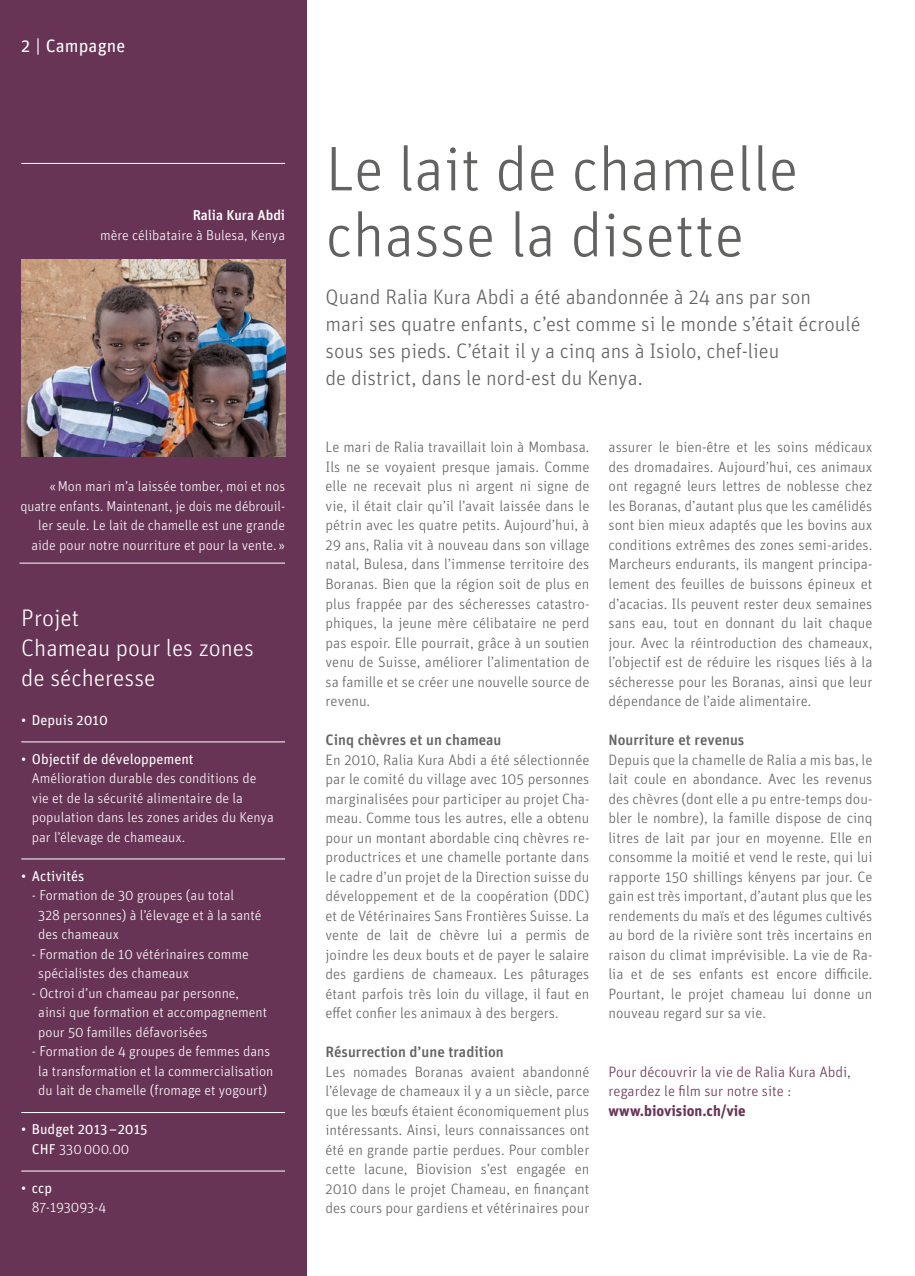
<style>
.page{position:relative;width:915px;height:1276px;background:#fff}
.page>*{position:absolute;margin:0;border:0;box-sizing:border-box;transform-origin:0 0}
.t1{font:300 63px/66px "Unit OT";color:#626261}
.t2{font:300 24px/30px "Unit OT";color:#fff}
.t3{font:300 21px/27px "Unit OT";color:#626261}
.t4{font:18px "Unit OT";letter-spacing:.005em;color:#fff}
.t5{font:300 15px/19.5px "Unit OT";color:#626261;text-align:justify}
.t6{font:500 15px "Unit OT";color:#626261}
.t7{font:300 15px/19.5px "Unit OT";color:#683455}
.t8{font:700 15px "Unit OT";color:#683455}
.t9{font:300 14.25px/19.5px "Unit OT";color:#fff}
.t10{font:14.25px/19.5px "Unit OT";color:#fff;text-align:center}
.t11{font:500 14.25px "Unit OT";color:#fff}
.s1{font-weight:300}
</style>
<div class="page">
<div style="left:0;top:0;width:306px;height:1276px;background:#683455"></div>
<img style="left:21px;top:259px;width:264px;height:197px">
<hr style="left:21px;top:163px;width:264px;height:1px;background:#fff">
<hr style="left:20px;top:563px;width:265px;height:1px;background:#fff">
<hr style="left:21px;top:741px;width:264px;height:1px;background:#fff">
<hr style="left:21px;top:858px;width:264px;height:1px;background:#fff">
<hr style="left:21px;top:1112px;width:264px;height:1px;background:#fff">
<hr style="left:21px;top:1170px;width:264px;height:1px;background:#fff">
<p class="t4" style="left:21px;top:35px;width:105px">2 | Campagne</p>
<p class="t11" style="left:193px;top:206px;width:94px">Ralia Kura Abdi</p>
<p class="t9" style="left:100px;top:225px;width:186px">mère célibataire à Bulesa, Kenya</p>
<p class="t9" style="left:20px;top:477px;width:266px;text-align:right">« Mon mari m’a laissée tomber, moi et nos quatre enfants. Maintenant, je dois me débrouil&shy;ler seule. Le lait de chamelle est une grande aide pour notre nourriture et pour la vente. »</p>
<h2 class="t2" style="left:21px;top:602px;width:234px">Projet<br>Chameau pour les zones de sécheresse</h2>
<p class="t10" style="left:21px;top:710px;width:88px">• Depuis 2010</p>
<p class="t10" style="left:21px;top:749px;width:174px">• Objectif de développement</p>
<p class="t9" style="left:32px;top:768px;width:243px">Amélioration durable des conditions de vie et de la sécurité alimentaire de la population dans les zones arides du Kenya par l’élevage de chameaux.</p>
<p class="t10" style="left:21px;top:866px;width:64px">• Activités</p>
<p class="t9" style="left:38px;top:885px;width:225px;text-indent:-6px">- Formation de 30 groupes (au total<br>328 personnes) à l’élevage et à la santé des chameaux</p>
<p class="t9" style="left:38px;top:944px;width:212px;text-indent:-6px">- Formation de 10 vétérinaires comme spécialistes des chameaux</p>
<p class="t9" style="left:38px;top:983px;width:230px;text-indent:-6px">- Octroi d’un chameau par personne, ainsi que formation et accompagnement pour 50 familles défavorisées</p>
<p class="t9" style="left:32px;top:1041px;width:243px;text-align:center">- Formation de 4 groupes de femmes dans la transformation et la commercialisation du lait de chamelle (fromage et yogourt)</p>
<p class="t10" style="left:21px;top:1119px;width:128px">• Budget 2013–2015<br>CHF <span class="s1">330 000.00</span></p>
<p class="t10" style="left:21px;top:1178px;width:32px">• ccp</p>
<p class="t9" style="left:32px;top:1197px;width:76px">87-193093-4</p>
<h1 class="t1" style="left:325px;top:136px;width:474px">Le lait de chamelle chasse la disette</h1>
<h3 class="t3" style="left:325px;top:284px;width:536px">Quand Ralia Kura Abdi a été abandonnée à 24 ans par son<br>mari ses quatre enfants, c’est comme si le monde s’était écroulé sous ses pieds. C’était il y a cinq ans à Isiolo, chef-lieu<br>de district, dans le nord-est du Kenya.</h3>
<p class="t5" style="left:325px;top:438px;width:265px">Le mari de Ralia travaillait loin à Mombasa.<br>Ils ne se voyaient presque jamais. Comme elle ne recevait plus ni argent ni signe de vie, il était clair qu’il l’avait laissée dans le pétrin avec les quatre petits. Aujourd’hui, à 29 ans, Ralia vit à nouveau dans son village natal, Bulesa, dans l’immense territoire des Boranas. Bien que la région soit de plus en plus frappée par des sécheresses catastro&shy;phiques, la jeune mère célibataire ne perd pas espoir. Elle pourrait, grâce à un soutien venu de Suisse, améliorer l’alimentation de sa famille et se créer une nouvelle source de revenu.</p>
<p class="t6" style="left:325px;top:731px;width:177px">Cinq chèvres et un chameau</p>
<p class="t5" style="left:325px;top:750px;width:265px">En 2010, Ralia Kura Abdi a été sélectionnée par le comité du village avec 105 personnes marginalisées pour participer au projet Cha&shy;meau. Comme tous les autres, elle a obtenu pour un montant abordable cinq chèvres re&shy;productrices et une chamelle portante dans le cadre d’un projet de la Direction suisse du développement et de la coopération (DDC) et de Vétérinaires Sans Frontières Suisse. La vente de lait de chèvre lui a permis de joindre les deux bouts et de payer le salaire des gardiens de chameaux. Les pâturages étant parfois très loin du village, il faut en effet confier les animaux à des bergers.</p>
<p class="t6" style="left:325px;top:1043px;width:180px">Résurrection d’une tradition</p>
<p class="t5" style="left:325px;top:1062px;width:265px">Les nomades Boranas avaient abandonné l’élevage de chameaux il y a un siècle, parce que les bœufs étaient économiquement plus intéressants. Ainsi, leurs connaissances ont été en grande partie perdues. Pour combler cette lacune, Biovision s’est engagée en 2010 dans le projet Chameau, en finançant des cours pour gardiens et vétérinaires pour</p>
<p class="t5" style="left:608px;top:438px;width:265px">assurer le bien-être et les soins médicaux des dromadaires. Aujourd’hui, ces animaux ont regagné leurs lettres de noblesse chez les Boranas, d’autant plus que les camélidés sont bien mieux adaptés que les bovins aux conditions extrêmes des zones semi-arides.<br>Marcheurs endurants, ils mangent principa&shy;lement des feuilles de buissons épineux et d’acacias. Ils peuvent rester deux semaines sans eau, tout en donnant du lait chaque jour. Avec la réintroduction des chameaux, l’objectif est de réduire les risques liés à la sécheresse pour les Boranas, ainsi que leur dépendance de l’aide alimentaire.</p>
<p class="t6" style="left:608px;top:731px;width:137px">Nourriture et revenus</p>
<p class="t5" style="left:608px;top:750px;width:265px">Depuis que la chamelle de Ralia a mis bas, le lait coule en abondance. Avec les revenus des chèvres (dont elle a pu entre-temps dou&shy;bler le nombre), la famille dispose de cinq litres de lait par jour en moyenne. Elle en consomme la moitié et vend le reste, qui lui rapporte 150 shillings kényens par jour. Ce gain est très important, d’autant plus que les rendements du maïs et des légumes cultivés au bord de la rivière sont très incertains en raison du climat imprévisible. La vie de Ra&shy;lia et de ses enfants est encore difficile.<br>Pourtant, le projet chameau lui donne un nouveau regard sur sa vie.</p>
<p class="t7" style="left:608px;top:1062px;width:244px">Pour découvrir la vie de Ralia Kura Abdi, regardez le film sur notre site :</p>
<p class="t8" style="left:608px;top:1101px;width:139px">www.biovision.ch/vie</p>
</div>
